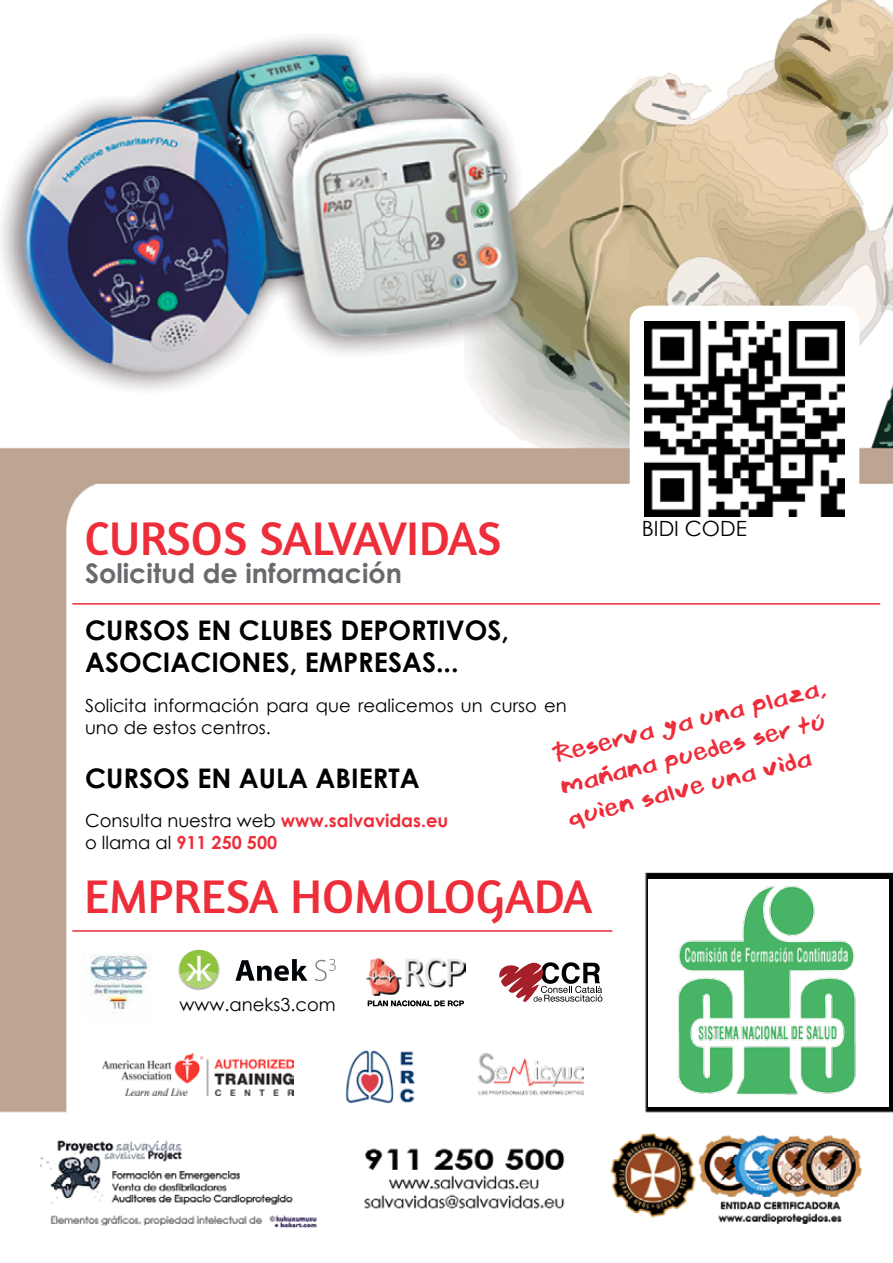
<style>
.page{position:relative;width:893px;height:1263px;background:#fff}
.page>*{position:absolute;margin:0;border:0;box-sizing:border-box;transform-origin:0 0}
.t1{font:48px "Amaranth";color:#ee2d3a}
.t2{font:700 27px/32.4px "Century Gothic";color:#000}
.t3{font:27px/32.4px "Brook 23";color:#ee2d3a}
.t4{font:700 27px "Century Gothic";color:#696a6d}
.t5{font:21px "Century Gothic";color:#000}
.t6{font:18px/21.6px "Century Gothic";color:#000}
.s1{font-weight:700;color:#ee2d3a}
</style>
<div class="page">
<img style="left:0;top:0;width:893px;height:1228px">
<hr style="left:72px;top:603px;width:808px;height:2px;background:#ee2d3a">
<hr style="left:72px;top:930px;width:540px;height:2px;background:#ee2d3a">
<img style="left:83px;top:954px;width:72px;height:67px">
<img style="left:344px;top:1049px;width:71px;height:55px">
<img style="left:102px;top:1052px;width:192px;height:43px">
<img style="left:365px;top:957px;width:100px;height:38px">
<svg style="left:368px;top:1000px;width:96px;height:6px"></svg>
<svg style="left:177px;top:949px;width:43px;height:43px"></svg>
<svg style="left:315px;top:959px;width:21px;height:23px"></svg>
<svg style="left:235px;top:959px;width:72px;height:22px"></svg>
<svg style="left:497px;top:956px;width:105px;height:47px"></svg>
<img style="left:476px;top:1048px;width:108px;height:52px">
<div style="left:648px;top:879px;width:241px;height:227px;background:#fff"></div>
<img style="left:678px;top:885px;width:178px;height:210px">
<div style="left:630px;top:306px;width:229px;height:229px;background:#fff;border-radius:18px"></div>
<img style="left:644px;top:321px;width:201px;height:196px">
<h1 class="t1" style="left:84px;top:510px;width:418px">CURSOS SALVAVIDAS</h1>
<h2 class="t4" style="left:85px;top:556px;width:318px">Solicitud de información</h2>
<p class="t5" style="left:642px;top:515px;width:107px">BIDI CODE</p>
<h2 class="t2" style="left:85px;top:613px;width:425px">CURSOS EN CLUBES DEPORTIVOS,<br>ASOCIACIONES, EMPRESAS...</h2>
<p class="t6" style="left:85px;top:694px;width:483px">Solicita información para que realicemos un curso en uno de estos centros.</p>
<h2 class="t2" style="left:85px;top:761px;width:336px">CURSOS EN AULA ABIERTA</h2>
<p class="t6" style="left:85px;top:810px;width:365px">Consulta nuestra web <span class="s1">www.salvavidas.eu </span>o llama al <span class="s1">911 250 500</span></p>
<h2 class="t3" style="left:549px;top:738px;width:281px;rotate:-14deg">Reserva ya una plaza, mañana puedes ser tú quien salve una vida</h2>
<h1 class="t1" style="left:84px;top:868px;width:509px">EMPRESA HOMOLOGADA</h1>
<p class="t6" style="left:180px;top:993px;width:158px">www.aneks3.com</p>
</div>
